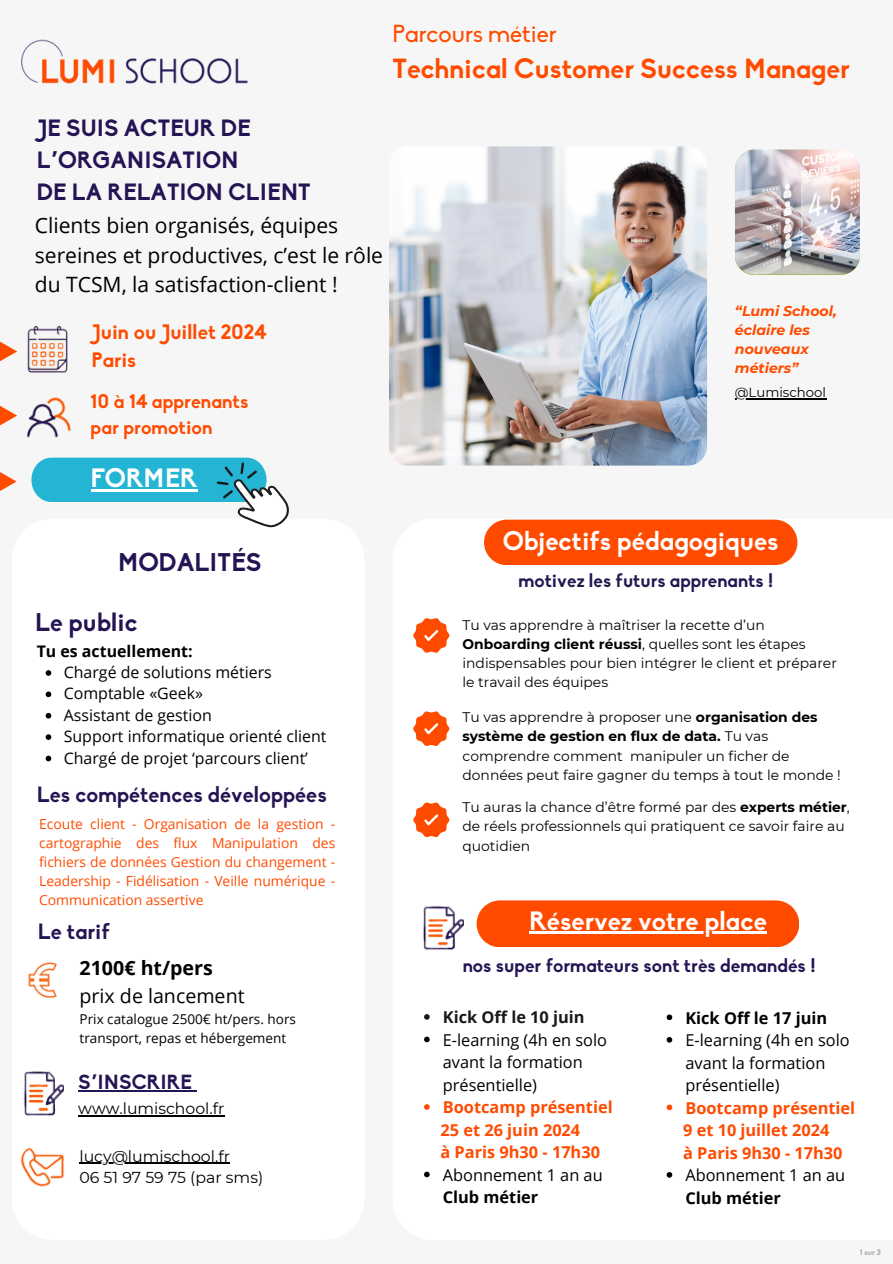
<style>
.page{position:relative;width:893px;height:1264px;background:#fff}
.page>*{position:absolute;margin:0;border:0;box-sizing:border-box;transform-origin:0 0}
.t1{font:700 27.3px "Biko";color:#ff4b00}
.t2{font:700 26.1px "Biko";color:#fff}
.t3{font:700 25.2px "Biko";color:#251454}
.t4{font:24.15px "Biko";color:#ff4b00}
.t5{font:700 23.1px/31.8px "Biko";color:#251454}
.t6{font:700 21.75px "Biko";color:#251454}
.t7{font:21.15px/29.2px "Open Sans";color:#000}
.t8{font:700 20.55px "Biko";color:#ff4b00}
.t9{font:700 20.1px "Biko";color:#251454}
.t10{font:19.65px "Open Sans";color:#000}
.t11{font:700 19.65px "Open Sans";color:#000}
.t12{font:700 19.2px "Biko";color:#ff4b00}
.t13{font:700 18.9px "Biko";color:#251454}
.t14{font:700 18.75px "Biko";color:#231651}
.t15{font:16.35px/22.5px "Open Sans";color:#000}
.t16{font:700 16.35px "Open Sans";color:#ff4b00}
.t17{font:700 16.35px "Open Sans";color:#191919}
.t18{font:700 16.35px "Open Sans";color:#000}
.t19{font:15.9px "Open Sans";color:#000}
.t20{font:700 15.9px "Open Sans";color:#000}
.t21{font:15.75px "Montserrat";color:#000}
.t22{font:15.6px "Montserrat";color:#000}
.t23{font:italic 700 14.1px/19.2px "Montserrat";color:#ff4b00}
.t24{font:13.95px/19.2px "Open Sans";color:#ff4b00;text-align:justify}
.t25{font:13.95px/19.2px "Montserrat";color:#000}
.t26{font:13.8px/19.2px "Montserrat";color:#000}
.t27{font:13.5px/18.5px "Open Sans";color:#000}
.t28{font:13.2px "Montserrat";color:#000}
.t29{font:700 7.8px "Biko";color:#a6a6a6}
.s1{font-family:"Noto Sans Gurmukhi"}
.s2{font-weight:700}
</style>
<div class="page">
<img style="left:21px;top:39px;width:227px;height:45px">
<img style="left:27px;top:397px;width:45px;height:41px">
<img style="left:28px;top:962px;width:29px;height:36px">
<img style="left:20px;top:1147px;width:44px;height:40px">
<div style="left:476px;top:900px;width:323px;height:47px;background:#ff4b00"></div>
<svg style="left:413px;top:711px;width:36px;height:35px"></svg>
<svg style="left:413px;top:802px;width:36px;height:35px"></svg>
<svg style="left:413px;top:618px;width:36px;height:34px"></svg>
<div style="left:484px;top:519px;width:313px;height:46px;background:#ff4b00;border-radius:23px"></div>
<img style="left:24px;top:1071px;width:40px;height:45px">
<img style="left:423px;top:906px;width:41px;height:44px">
<img style="left:27px;top:325px;width:41px;height:48px">
<svg style="left:0;top:341px;width:17px;height:21px"></svg>
<svg style="left:0;top:405px;width:17px;height:21px"></svg>
<svg style="left:0;top:472px;width:17px;height:19px"></svg>
<svg style="left:31px;top:457px;width:258px;height:70px"></svg>
<hr style="left:735px;top:398px;width:91px;height:1px;background:#000">
<hr style="left:79px;top:1162px;width:151px;height:1px;background:#000">
<hr style="left:529px;top:931px;width:238px;height:3px;background:#fff">
<svg style="left:424px;top:1014px;width:5px;height:5px"></svg>
<svg style="left:424px;top:1036px;width:5px;height:6px"></svg>
<svg style="left:424px;top:1104px;width:5px;height:5px"></svg>
<svg style="left:424px;top:1171px;width:5px;height:6px"></svg>
<svg style="left:666px;top:1014px;width:6px;height:6px"></svg>
<svg style="left:666px;top:1037px;width:6px;height:5px"></svg>
<svg style="left:666px;top:1104px;width:6px;height:6px"></svg>
<svg style="left:666px;top:1172px;width:6px;height:5px"></svg>
<hr style="left:78px;top:1090px;width:114px;height:1px;background:#251454">
<hr style="left:78px;top:1115px;width:146px;height:1px;background:#000">
<hr style="left:91px;top:489px;width:107px;height:2px;background:#fff">
<img style="left:389px;top:146px;width:318px;height:319px;border-radius:19px">
<img style="left:735px;top:149px;width:124px;height:125px;border-radius:19px">
<svg style="left:46px;top:670px;width:5px;height:5px"></svg>
<svg style="left:46px;top:691px;width:5px;height:6px"></svg>
<svg style="left:46px;top:713px;width:5px;height:5px"></svg>
<svg style="left:46px;top:734px;width:5px;height:6px"></svg>
<svg style="left:46px;top:755px;width:5px;height:6px"></svg>
<p class="t4" style="left:392px;top:24px;width:166px">Parcours métier</p>
<p class="t1" style="left:392px;top:58px;width:459px">Technical Customer Success Manager</p>
<p class="t5" style="left:37px;top:115px;width:275px">JE SUIS ACTEUR DE<br>L<span class="s1">’</span>ORGANISATION<br>DE LA RELATION CLIENT</p>
<p class="t7" style="left:35px;top:210px;width:350px">Clients bien organisés, équipes sereines et productives, c’est le rôle du TCSM, la satisfaction-client !</p>
<p class="t8" style="left:91px;top:323px;width:177px">Juin ou Juillet 2024</p>
<p class="t8" style="left:91px;top:351px;width:46px">Paris</p>
<p class="t12" style="left:91px;top:393px;width:159px">10 à 14 apprenants</p>
<p class="t12" style="left:91px;top:419px;width:123px">par promotion</p>
<p class="t2" style="left:91px;top:467px;width:108px">FORMER</p>
<h2 class="t23" style="left:735px;top:301px;width:103px">“Lumi School, éclaire les nouveaux métiers”</h2>
<p class="t28" style="left:735px;top:384px;width:93px">@Lumischool</p>
<h1 class="t3" style="left:118px;top:552px;width:145px">MODALITÉS</h1>
<h1 class="t3" style="left:35px;top:612px;width:104px">Le public</h1>
<p class="t20" style="left:37px;top:639px;width:157px">Tu es actuellement:</p>
<p class="t19" style="left:64px;top:661px;width:210px">Chargé de solutions métiers</p>
<p class="t19" style="left:64px;top:682px;width:141px">Comptable «Geek»</p>
<p class="t19" style="left:64px;top:703px;width:150px">Assistant de gestion</p>
<p class="t19" style="left:64px;top:725px;width:264px">Support informatique orienté client</p>
<p class="t19" style="left:64px;top:746px;width:246px">Chargé de projet ‘parcours client’</p>
<h5 class="t6" style="left:37px;top:786px;width:291px">Les compétences développées</h5>
<p class="t24" style="left:39px;top:813px;width:297px">Ecoute client - Organisation de la gestion - cartographie des flux Manipulation des fichiers de données Gestion du changement - Leadership - Fidélisation - Veille numérique - Communication assertive</p>
<p class="t6" style="left:38px;top:922px;width:74px">Le tarif</p>
<p class="t11" style="left:80px;top:954px;width:135px">2100€ ht/pers</p>
<h5 class="t10" style="left:80px;top:981px;width:166px">prix de lancement</h5>
<p class="t27" style="left:80px;top:1009px;width:218px">Prix catalogue 2500€ ht/pers. hors transport, repas et hébergement</p>
<p class="t9" style="left:78px;top:1074px;width:115px">S<span class="s1">’</span>INSCRIRE</p>
<h2 class="t22" style="left:78px;top:1099px;width:147px">www.lumischool.fr</h2>
<p class="t21" style="left:79px;top:1146px;width:152px">lucy@lumischool.fr</p>
<p class="t21" style="left:79px;top:1167px;width:185px">06 51 97 59 75 (par sms)</p>
<p class="t2" style="left:502px;top:530px;width:277px">Objectifs pédagogiques</p>
<p class="t14" style="left:518px;top:572px;width:257px">motivez les futurs apprenants !</p>
<p class="t26" style="left:462px;top:615px;width:376px">Tu vas apprendre à maîtriser la recette d’un <span class="s2">Onboarding client réussi</span>, quelles sont les étapes indispensables pour bien intégrer le client et préparer le travail des équipes</p>
<p class="t26" style="left:462px;top:707px;width:380px">Tu vas apprendre à proposer une <span class="s2">organisation des système de gestion en flux de data.</span> Tu vas comprendre comment manipuler un ficher de données peut faire gagner du temps à tout le monde !</p>
<p class="t25" style="left:462px;top:797px;width:389px">Tu auras la chance d’être formé par des <span class="s2">experts métier</span>, de réels professionnels qui pratiquent ce savoir faire au quotidien</p>
<p class="t2" style="left:529px;top:909px;width:239px">Réservez votre place</p>
<p class="t13" style="left:462px;top:957px;width:355px">nos super formateurs sont très demandés !</p>
<p class="t17" style="left:443px;top:1005px;width:143px">Kick Off le 10 juin</p>
<h6 class="t15" style="left:443px;top:1028px;width:166px">E-learning (4h en solo avant la formation présentielle)</h6>
<p class="t16" style="left:443px;top:1095px;width:171px">Bootcamp présentiel</p>
<p class="t16" style="left:440px;top:1118px;width:141px">25 et 26 juin 2024</p>
<p class="t16" style="left:440px;top:1140px;width:161px">à Paris 9h30 - 17h30</p>
<p class="t15" style="left:443px;top:1163px;width:161px">Abonnement 1 an au<br><span class="s2">Club métier</span></p>
<p class="t18" style="left:685px;top:1006px;width:143px">Kick Off le 17 juin</p>
<p class="t15" style="left:685px;top:1028px;width:166px">E-learning (4h en solo avant la formation présentielle)</p>
<h2 class="t16" style="left:685px;top:1096px;width:171px">Bootcamp présentiel</h2>
<h4 class="t16" style="left:683px;top:1118px;width:148px">9 et 10 juillet 2024</h4>
<p class="t16" style="left:683px;top:1141px;width:161px">à Paris 9h30 - 17h30</p>
<p class="t15" style="left:685px;top:1163px;width:161px">Abonnement 1 an au<br><span class="s2">Club métier</span></p>
<p class="t29" style="left:859px;top:1248px;width:22px">1 sur 3</p>
</div>
